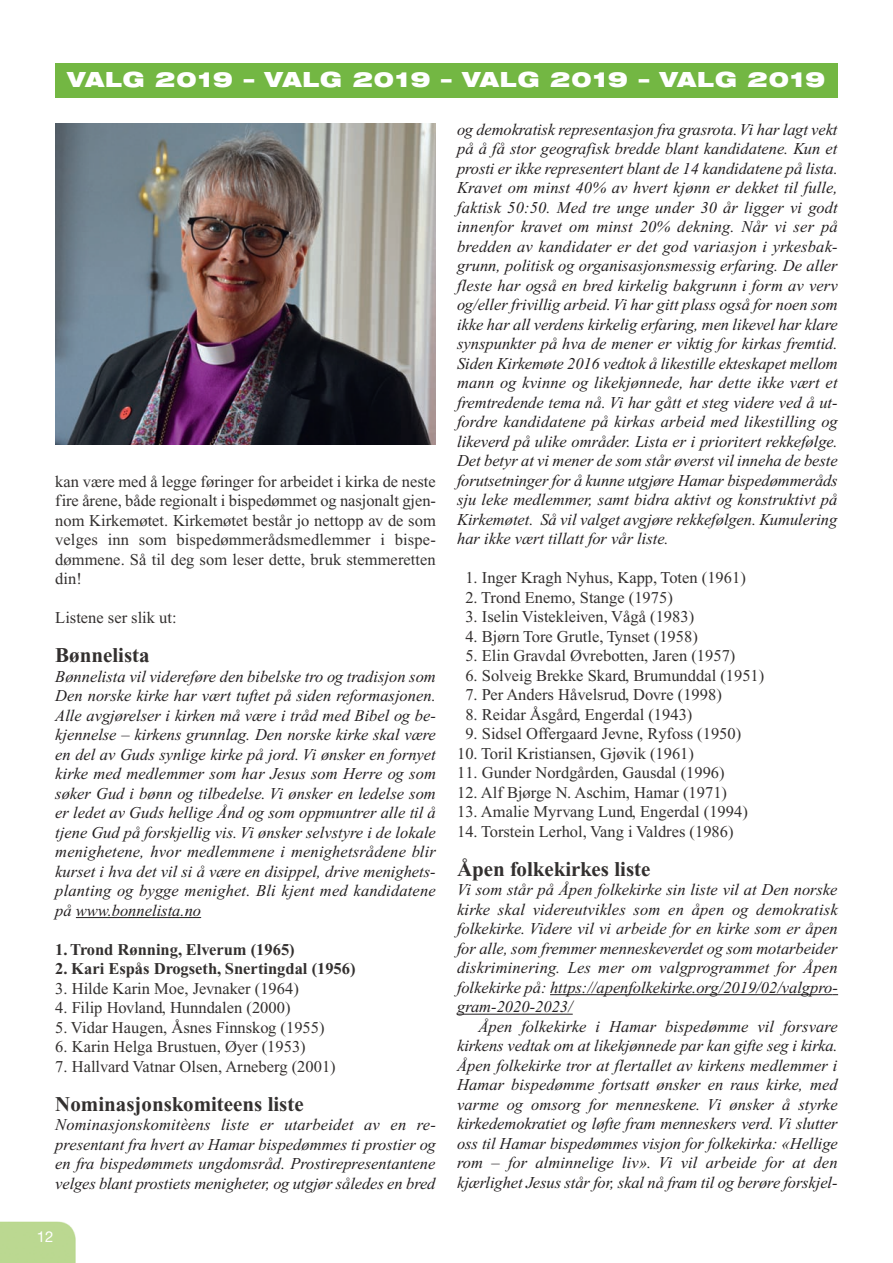
<style>
.page{position:relative;width:893px;height:1263px;background:#fff}
.page>*{position:absolute;margin:0;border:0;box-sizing:border-box;transform-origin:0 0}
.t1{font:700 21px "Times New Roman";color:#33302f}
.t2{font:900 expanded 21px "Helvetica Neue";letter-spacing:.05em;color:#fff}
.t3{font:italic 16.5px/19.5px "Times New Roman";letter-spacing:-.005em;color:#231f20;text-align:justify}
.t4{font:16.5px/19.5px "Times New Roman";color:#33302f;text-align:justify}
.t5{font:700 16.5px "Times New Roman";color:#33302f}
.t6{font:15px "Helvetica Neue";color:#fff}
</style>
<div class="page">
<div style="left:0;top:1221px;width:76px;height:42px;background:#bbd891"></div>
<hr style="left:76px;top:917px;width:125px;height:1px;background:#231f20">
<hr style="left:550px;top:994px;width:283px;height:1px;background:#231f20">
<hr style="left:457px;top:1014px;width:116px;height:1px;background:#231f20">
<div style="left:55px;top:64px;width:783px;height:34px;background:#73b743"></div>
<img style="left:55px;top:123px;width:381px;height:321px">
<p class="t2" style="left:68px;top:71px;width:759px">VALG 2019 – VALG 2019 – VALG 2019 – VALG 2019</p>
<p class="t4" style="left:55px;top:473px;width:382px">kan være med å legge føringer for arbeidet i kirka de neste fire årene, både regionalt i bispedømmet og nasjonalt gjen&shy;nom Kirkemøtet. Kirkemøtet består jo nettopp av de som velges inn som bispedømmerådsmedlemmer i bispe - dømmene. Så til deg som leser dette, bruk stemmeretten din!</p>
<p class="t4" style="left:55px;top:609px;width:123px">Listene ser slik ut:</p>
<p class="t1" style="left:55px;top:648px;width:96px">Bønnelista</p>
<p class="t3" style="left:55px;top:668px;width:382px">Bønnelista vil videreføre den bibelske tro og tradisjon som Den norske kirke har vært tuftet på siden reformasjonen.<br>Alle avgjørelser i kirken må være i tråd med Bibel og be - kjennelse – kirkens grunnlag. Den norske kirke skal være en del av Guds synlige kirke på jord. Vi ønsker en fornyet kirke med medlemmer som har Jesus som Herre og som søker Gud i bønn og tilbedelse. Vi ønsker en ledelse som er ledet av Guds hellige Ånd og som oppmuntrer alle til å tjene Gud på forskjellig vis. Vi ønsker selvstyre i de lokale menighetene, hvor medlemmene i menighetsrådene blir kurset i hva det vil si å være en disippel, drive menighets&shy;planting og bygge menighet. Bli kjent med kandidatene på www.bonnelista.no</p>
<p class="t5" style="left:55px;top:944px;width:241px">1. Trond Rønning, Elverum (1965)</p>
<p class="t5" style="left:55px;top:963px;width:302px">2. Kari Espås Drogseth, Snertingdal (1956)</p>
<p class="t4" style="left:55px;top:980px;width:245px">3. Hilde Karin Moe, Jevnaker (1964)</p>
<p class="t4" style="left:55px;top:999px;width:237px">4. Filip Hovland, Hunndalen (2000)</p>
<p class="t4" style="left:55px;top:1019px;width:271px">5. Vidar Haugen, Åsnes Finnskog (1955)</p>
<p class="t4" style="left:55px;top:1038px;width:252px">6. Karin Helga Brustuen, Øyer (1953)</p>
<p class="t4" style="left:55px;top:1058px;width:282px">7. Hallvard Vatnar Olsen, Arneberg (2001)</p>
<p class="t1" style="left:55px;top:1097px;width:250px">Nominasjonskomiteens liste</p>
<p class="t3" style="left:55px;top:1116px;width:382px">Nominasjonskomitèens liste er utarbeidet av en re&shy;presentant fra hvert av Hamar bispedømmes ti prostier og en fra bispedømmets ungdomsråd. Prostirepresentantene velges blant prostiets menigheter, og utgjør således en bred</p>
<p class="t6" style="left:37px;top:1231px;width:18px">12</p>
<p class="t3" style="left:457px;top:121px;width:382px">og demokratisk representasjon fra grasrota. Vi har lagt vekt på å få stor geografisk bredde blant kandidatene. Kun et prosti er ikke representert blant de 14 kandidatene på lista.<br>Kravet om minst 40% av hvert kjønn er dekket til fulle, faktisk 50:50. Med tre unge under 30 år ligger vi godt innenfor kravet om minst 20% dekning. Når vi ser på bredden av kandidater er det god variasjon i yrkesbak&shy;grunn, politisk og organisasjonsmessig erfaring. De aller fleste har også en bred kirkelig bakgrunn i form av verv og/eller frivillig arbeid. Vi har gitt plass også for noen som ikke har all verdens kirkelig erfaring, men likevel har klare synspunkter på hva de mener er viktig for kirkas fremtid.<br>Siden Kirkemøte 2016 vedtok å likestille ekteskapet mellom mann og kvinne og likekjønnede, har dette ikke vært et fremtredende tema nå. Vi har gått et steg videre ved å ut&shy;fordre kandidatene på kirkas arbeid med likestilling og likeverd på ulike områder. Lista er i prioritert rekkefølge.<br>Det betyr at vi mener de som står øverst vil inneha de beste forutsetninger for å kunne utgjøre Hamar bispedømmeråds sju leke medlemmer, samt bidra aktivt og konstruktivt på Kirkemøtet. Så vil valget avgjøre rekkefølgen. Kumulering har ikke vært tillatt for vår liste.</p>
<p class="t4" style="left:465px;top:570px;width:282px">1. Inger Kragh Nyhus, Kapp, Toten (1961)</p>
<p class="t4" style="left:465px;top:589px;width:209px">2. Trond Enemo, Stange (1975)</p>
<p class="t4" style="left:465px;top:609px;width:230px">3. Iselin Vistekleiven, Vågå (1983)</p>
<p class="t4" style="left:465px;top:628px;width:234px">4. Bjørn Tore Grutle, Tynset (1958)</p>
<p class="t4" style="left:465px;top:648px;width:272px">5. Elin Gravdal Øvrebotten, Jaren (1957)</p>
<p class="t4" style="left:465px;top:667px;width:300px">6. Solveig Brekke Skard, Brumunddal (1951)</p>
<p class="t4" style="left:465px;top:687px;width:258px">7. Per Anders Håvelsrud, Dovre (1998)</p>
<p class="t4" style="left:465px;top:706px;width:229px">8. Reidar Åsgård, Engerdal (1943)</p>
<p class="t4" style="left:465px;top:726px;width:277px">9. Sidsel Offergaard Jevne, Ryfoss (1950)</p>
<p class="t4" style="left:457px;top:745px;width:238px">10. Toril Kristiansen, Gjøvik (1961)</p>
<p class="t4" style="left:457px;top:765px;width:269px">11. Gunder Nordgården, Gausdal (1996)</p>
<p class="t4" style="left:457px;top:784px;width:271px">12. Alf Bjørge N. Aschim, Hamar (1971)</p>
<p class="t4" style="left:457px;top:804px;width:292px">13. Amalie Myrvang Lund, Engerdal (1994)</p>
<p class="t4" style="left:457px;top:823px;width:278px">14. Torstein Lerhol, Vang i Valdres (1986)</p>
<p class="t1" style="left:457px;top:862px;width:195px">Åpen folkekirkes liste</p>
<p class="t3" style="left:457px;top:882px;width:382px">Vi som står på Åpen folkekirke sin liste vil at Den norske kirke skal videreutvikles som en åpen og demokratisk folkekirke. Videre vil vi arbeide for en kirke som er åpen for alle, som fremmer menneskeverdet og som motarbeider diskriminering. Les mer om valgprogrammet for Åpen folkekirke på: https://apenfolkekirke.org/2019/02/valgpro&shy;gram-2020-2023/</p>
<p class="t3" style="left:457px;top:1018px;width:382px;text-indent:21px">Åpen folkekirke i Hamar bispedømme vil forsvare kirkens vedtak om at likekjønnede par kan gifte seg i kirka.<br>Åpen folkekirke tror at flertallet av kirkens medlemmer i Hamar bispedømme fortsatt ønsker en raus kirke, med varme og omsorg for menneskene. Vi ønsker å styrke kirkedemokratiet og løfte fram menneskers verd. Vi slutter oss til Hamar bispedømmes visjon for folkekirka: «Hellige rom – for alminnelige liv». Vi vil arbeide for at den kjærlighet Jesus står for, skal nå fram til og berøre forskjel-</p>
</div>
